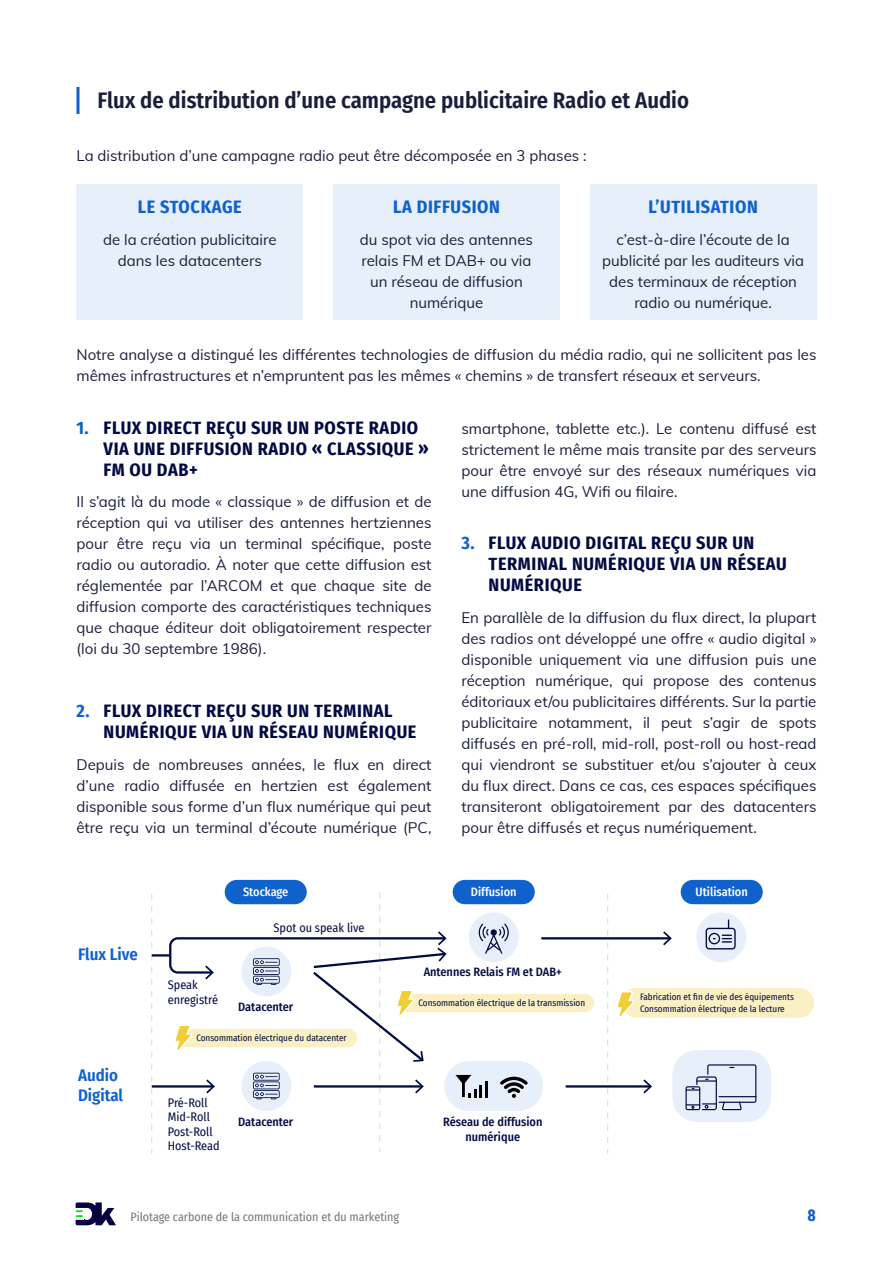
<style>
.page{position:relative;width:893px;height:1263px;background:#fff}
.page>*{position:absolute;margin:0;border:0;box-sizing:border-box;transform-origin:0 0}
.Titre_niveau_2{font:600 22.5px "Fira Sans Condensed";color:#1b1d3b}
.t1{font:700 18px/21px "Fira Sans Condensed";letter-spacing:.035em;color:#000a42}
.Titre_niveau_3{font:700 18px "Fira Sans Condensed";letter-spacing:.035em;color:#0f61cc}
.t2{font:600 16.65px/20.1px "Fira Sans Condensed";color:#0f62cc}
.t3{font:700 16.2px "Roboto Condensed";color:#0f61cc;scale:1.11 1}
.Corps_de_texte{font:15px/21px "Muli";color:#1b1d3b;text-align:justify}
.Puce{font:15px/21px "Muli";color:#1b1d3b;text-align:center}
.t4{font:500 12.15px/14.5px "Fira Sans Condensed";color:#000b42;text-align:center}
.t5{font:12.15px/14.5px "Fira Sans Condensed";color:#000b42}
.t6{font:500 12.15px "Fira Sans Condensed";color:#fff}
.t7{font:12px "Fira Sans Condensed";color:#777}
.t8{font:9.15px/12.1px "Fira Sans Condensed";color:#000b42}
.s1{color:#0f61cc}
</style>
<div class="page">
<svg style="left:76px;top:1202px;width:40px;height:23px"></svg>
<svg style="left:76px;top:87px;width:4px;height:27px"></svg>
<div style="left:76px;top:184px;width:227px;height:136px;background:#e7effa"></div>
<div style="left:333px;top:184px;width:227px;height:136px;background:#e7effa"></div>
<div style="left:590px;top:184px;width:226px;height:136px;background:#e7effa"></div>
<div style="left:453px;top:880px;width:82px;height:24px;background:#0f62cc;border-radius:12px"></div>
<div style="left:681px;top:880px;width:82px;height:24px;background:#0f62cc;border-radius:12px"></div>
<div style="left:225px;top:880px;width:82px;height:24px;background:#0f62cc;border-radius:12px"></div>
<div style="left:622px;top:988px;width:192px;height:30px;background:#fbf0c3;border-radius:15px"></div>
<svg style="left:617px;top:991px;width:17px;height:27px"></svg>
<svg style="left:607px;top:893px;width:1px;height:260px"></svg>
<div style="left:696px;top:912px;width:50px;height:50px;background:#e7effa;border-radius:50%"></div>
<svg style="left:706px;top:919px;width:30px;height:30px"></svg>
<hr style="left:541px;top:937px;width:129px;height:2px;background:#000b42">
<svg style="left:663px;top:931px;width:9px;height:14px"></svg>
<hr style="left:566px;top:1085px;width:84px;height:2px;background:#000b42">
<svg style="left:643px;top:1079px;width:9px;height:14px"></svg>
<div style="left:672px;top:1050px;width:99px;height:72px;background:#e7effa;border-radius:25px"></div>
<svg style="left:151px;top:892px;width:443px;height:261px"></svg>
<svg style="left:685px;top:1064px;width:71px;height:46px"></svg>
<p class="Titre_niveau_2" style="left:98px;top:82px;width:593px">Flux de distribution d’une campagne publicitaire Radio et Audio</p>
<p class="Corps_de_texte" style="left:76px;top:144px;width:512px">La distribution d’une campagne radio peut être décomposée en 3 phases :</p>
<p class="Titre_niveau_3" style="left:138px;top:192px;width:105px">LE STOCKAGE</p>
<p class="Puce" style="left:103px;top:228px;width:175px">de la création publicitaire dans les datacenters</p>
<p class="Titre_niveau_3" style="left:393px;top:192px;width:108px">LA DIFFUSION</p>
<p class="Puce" style="left:360px;top:228px;width:175px">du spot via des antennes relais FM et DAB+ ou via un réseau de diffusion numérique</p>
<p class="Titre_niveau_3" style="left:648px;top:192px;width:111px">L’UTILISATION</p>
<p class="Puce" style="left:602px;top:228px;width:204px">c’est-à-dire l’écoute de la publicité par les auditeurs via des terminaux de réception radio ou numérique.</p>
<p class="Corps_de_texte" style="left:76px;top:343px;width:741px">Notre analyse a distingué les différentes technologies de diffusion du média radio, qui ne sollicitent pas les mêmes infrastructures et n’empruntent pas les mêmes « chemins » de transfert réseaux et serveurs.</p>
<p class="t1" style="left:104px;top:416px;width:327px;text-indent:-27px"><span class="s1">1.</span> FLUX DIRECT REÇU SUR UN POSTE RADIO<br>VIA UNE DIFFUSION RADIO « CLASSIQUE »<br>FM OU DAB+</p>
<p class="Corps_de_texte" style="left:76px;top:490px;width:356px">Il s’agit là du mode « classique » de diffusion et de réception qui va utiliser des antennes hertziennes pour être reçu via un terminal spécifique, poste radio ou autoradio. À noter que cette diffusion est réglementée par l’ARCOM et que chaque site de diffusion comporte des caractéristiques techniques que chaque éditeur doit obligatoirement respecter (loi du 30 septembre 1986).</p>
<p class="Corps_de_texte" style="left:461px;top:417px;width:356px">smartphone, tablette etc.). Le contenu diffusé est strictement le même mais transite par des serveurs pour être envoyé sur des réseaux numériques via une diffusion 4G, Wifi ou filaire.</p>
<p class="t1" style="left:489px;top:531px;width:300px;text-indent:-27px"><span class="s1">3.</span> FLUX AUDIO DIGITAL REÇU SUR UN<br>TERMINAL NUMÉRIQUE VIA UN RÉSEAU<br>NUMÉRIQUE</p>
<p class="Corps_de_texte" style="left:461px;top:606px;width:356px">En parallèle de la diffusion du flux direct, la plupart des radios ont développé une offre « audio digital » disponible uniquement via une diffusion puis une réception numérique, qui propose des contenus éditoriaux et/ou publicitaires différents. Sur la partie publicitaire notamment, il peut s’agir de spots diffusés en pré-roll, mid-roll, post-roll ou host-read qui viendront se substituer et/ou s’ajouter à ceux du flux direct. Dans ce cas, ces espaces spécifiques transiteront obligatoirement par des datacenters pour être diffusés et reçus numériquement.</p>
<p class="t1" style="left:104px;top:699px;width:314px;text-indent:-27px"><span class="s1">2.</span> FLUX DIRECT REÇU SUR UN TERMINAL<br>NUMÉRIQUE VIA UN RÉSEAU NUMÉRIQUE</p>
<p class="Corps_de_texte" style="left:76px;top:753px;width:356px">Depuis de nombreuses années, le flux en direct d’une radio diffusée en hertzien est également disponible sous forme d’un flux numérique qui peut être reçu via un terminal d’écoute numérique (PC,</p>
<p class="t6" style="left:243px;top:882px;width:47px">Stockage</p>
<p class="t6" style="left:471px;top:882px;width:47px">Diffusion</p>
<p class="t6" style="left:696px;top:882px;width:54px">Utilisation</p>
<p class="t2" style="left:78px;top:943px;width:61px">Flux Live</p>
<p class="t2" style="left:78px;top:1064px;width:47px">Audio<br>Digital</p>
<p class="t5" style="left:168px;top:977px;width:52px">Speak enregistré</p>
<p class="t5" style="left:274px;top:920px;width:93px">Spot ou speak live</p>
<p class="t4" style="left:238px;top:999px;width:57px">Datacenter</p>
<p class="t8" style="left:196px;top:1032px;width:152px">Consommation électrique du datacenter</p>
<p class="t5" style="left:168px;top:1095px;width:53px">Pré-Roll<br>Mid-Roll<br>Post-Roll<br>Host-Read</p>
<p class="t4" style="left:238px;top:1113px;width:57px">Datacenter</p>
<p class="t4" style="left:424px;top:964px;width:140px">Antennes Relais FM et DAB+</p>
<p class="t8" style="left:418px;top:997px;width:168px">Consommation électrique de la transmission</p>
<p class="t8" style="left:640px;top:991px;width:155px">Fabrication et fin de vie des équipements<br>Consommation électrique de la lecture</p>
<p class="t4" style="left:443px;top:1114px;width:101px">Réseau de diffusion numérique</p>
<p class="t7" style="left:130px;top:1207px;width:270px">Pilotage carbone de la communication et du marketing</p>
<p class="t3" style="left:807px;top:1204px;width:10px">8</p>
</div>
